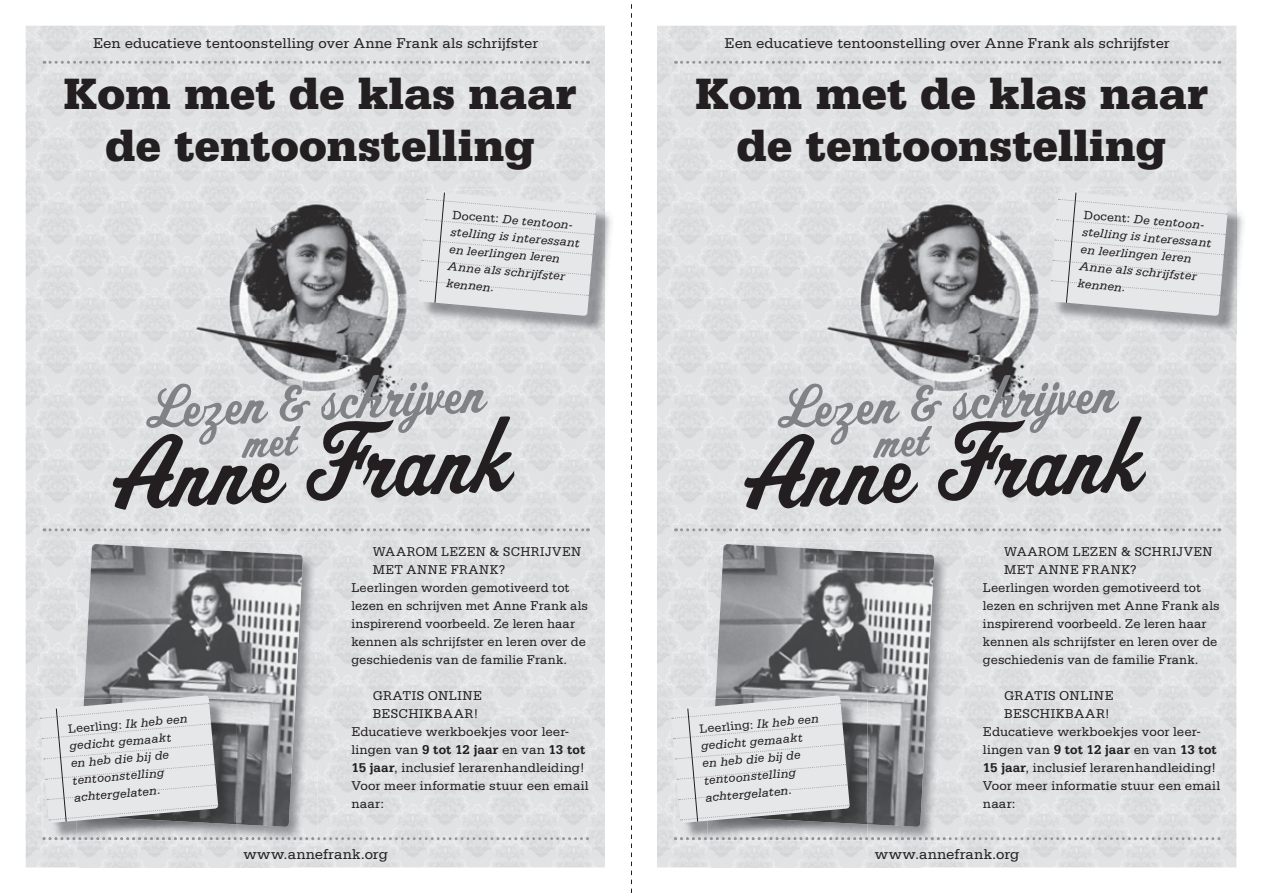
<style>
.page{position:relative;width:1263px;height:893px;background:#fff}
.page>*{position:absolute;margin:0;border:0;box-sizing:border-box;transform-origin:0 0}
.t1{font:111.45px "OPTI Sport Script";color:#231f20}
.t2{font:66px "OPTI Sport Script";color:#808285}
.t3{font:900 46.35px/51.8px "Serifa Std";letter-spacing:-.005em;color:#231f20;text-align:center}
.t4{font:15px "Serifa Std";color:#231f20}
.t5{font:13.5px "Serifa Std";letter-spacing:.005em;color:#231f20;scale:.96 1}
.t6{font:13.5px "Serifa Std";letter-spacing:.005em;color:#231f20}
.t7{font:700 13.5px "Serifa Std";letter-spacing:.005em;color:#231f20}
.t8{font:13.5px "Serifa Std";letter-spacing:.03em;color:#231f20;scale:.96 1}
.t9{font:13.5px "Serifa Std";letter-spacing:.04em;color:#231f20;scale:.96 1}
.t10{font:13.5px "Serifa Std";letter-spacing:.035em;color:#231f20}
.t11{font:13.5px "Serifa Std";letter-spacing:.04em;color:#231f20}
.t12{font:italic 12.75px/17.2px "Serifa Std";color:#231f20}
.s1{font-style:normal}
.s2{font-weight:400}
.s3{font-weight:700}
</style>
<div class="page">
<img style="left:26px;top:26px;width:210px;height:210px">
<img style="left:236px;top:26px;width:211px;height:164px">
<img style="left:447px;top:26px;width:158px;height:169px">
<img style="left:26px;top:236px;width:104px;height:315px">
<img style="left:500px;top:334px;width:105px;height:533px">
<img style="left:130px;top:455px;width:370px;height:96px">
<img style="left:26px;top:551px;width:52px;height:316px">
<img style="left:317px;top:551px;width:183px;height:211px">
<img style="left:289px;top:762px;width:211px;height:105px">
<img style="left:78px;top:841px;width:211px;height:26px">
<img style="left:657px;top:26px;width:210px;height:210px">
<img style="left:867px;top:26px;width:211px;height:164px">
<img style="left:1078px;top:26px;width:158px;height:169px">
<img style="left:657px;top:236px;width:105px;height:315px">
<img style="left:1131px;top:334px;width:105px;height:533px">
<img style="left:762px;top:455px;width:369px;height:96px">
<img style="left:657px;top:551px;width:52px;height:316px">
<img style="left:949px;top:551px;width:182px;height:211px">
<img style="left:921px;top:762px;width:210px;height:105px">
<img style="left:709px;top:841px;width:212px;height:26px">
<img style="left:119px;top:190px;width:293px;height:265px">
<img style="left:412px;top:190px;width:98px;height:53px">
<img style="left:461px;top:334px;width:49px;height:121px">
<img style="left:751px;top:190px;width:293px;height:265px">
<img style="left:1044px;top:190px;width:97px;height:53px">
<img style="left:1044px;top:243px;width:49px;height:212px">
<img style="left:1093px;top:334px;width:48px;height:121px">
<img style="left:421px;top:195px;width:191px;height:139px">
<svg style="left:418px;top:191px;width:179px;height:125px;background:#dddee0"></svg>
<img style="left:1053px;top:195px;width:191px;height:139px">
<svg style="left:1049px;top:191px;width:179px;height:125px;background:#dddee0"></svg>
<svg style="left:44px;top:61px;width:544px;height:3px;background:#c3c4c6"></svg>
<svg style="left:675px;top:61px;width:545px;height:3px;background:#c3c4c6"></svg>
<svg style="left:44px;top:528px;width:544px;height:3px;background:#c3c4c6"></svg>
<svg style="left:675px;top:528px;width:545px;height:3px;background:#c3c4c6"></svg>
<img style="left:76px;top:542px;width:241px;height:50px">
<img style="left:76px;top:592px;width:8px;height:103px">
<img style="left:269px;top:592px;width:48px;height:249px">
<img style="left:76px;top:827px;width:193px;height:14px">
<img style="left:84px;top:544px;width:219px;height:283px">
<img style="left:708px;top:542px;width:241px;height:50px">
<img style="left:708px;top:592px;width:7px;height:103px">
<img style="left:901px;top:592px;width:48px;height:249px">
<img style="left:708px;top:827px;width:193px;height:14px">
<img style="left:715px;top:544px;width:219px;height:283px">
<img style="left:43px;top:823px;width:193px;height:14px">
<svg style="left:43px;top:837px;width:546px;height:3px;background:#c1c3c5"></svg>
<img style="left:78px;top:699px;width:158px;height:125px">
<svg style="left:39px;top:695px;width:179px;height:128px;background:#d5d6d8"></svg>
<img style="left:674px;top:823px;width:193px;height:14px">
<svg style="left:674px;top:837px;width:546px;height:3px;background:#c1c3c5"></svg>
<img style="left:709px;top:699px;width:158px;height:125px">
<svg style="left:670px;top:695px;width:180px;height:128px;background:#d7d8da"></svg>
<svg style="left:631px;top:4px;width:1px;height:889px"></svg>
<svg style="left:240px;top:425px;width:62px;height:33px;background:#dfe0e2"></svg>
<svg style="left:872px;top:425px;width:61px;height:33px;background:#dfe0e2"></svg>
<p class="t4" style="left:93px;top:35px;width:447px">Een educatieve tentoonstelling over Anne Frank als schrijfster</p>
<p class="t4" style="left:725px;top:35px;width:447px">Een educatieve tentoonstelling over Anne Frank als schrijfster</p>
<h3 class="t3" style="left:64px;top:67px;width:514px">Kom met de klas naar de tentoonstelling</h3>
<h3 class="t3" style="left:695px;top:67px;width:514px">Kom met de klas naar de tentoonstelling</h3>
<p class="t12" style="left:453px;top:206px;width:131px;rotate:5deg"><span class="s1">Docent:</span> De tentoon&shy;stelling is interessant en leerlingen leren<br>Anne als schrijfster kennen.</p>
<p class="t12" style="left:1085px;top:206px;width:131px;rotate:5deg"><span class="s1">Docent:</span> De tentoon&shy;stelling is interessant en leerlingen leren<br>Anne als schrijfster kennen.</p>
<h2 class="t2" style="left:136px;top:371px;width:348px;rotate:-3deg">Lezen &amp; schrijven</h2>
<h1 class="t1" style="left:95px;top:413px;width:412px;rotate:-3deg">Anne Frank</h1>
<h2 class="t2" style="left:767px;top:371px;width:348px;rotate:-3deg">Lezen &amp; schrijven</h2>
<h1 class="t1" style="left:727px;top:413px;width:412px;rotate:-3deg">Anne Frank</h1>
<p class="t8" style="left:373px;top:544px;width:219px">WAAROM LEZEN &amp; SCHRIJVEN</p>
<p class="t9" style="left:373px;top:562px;width:140px">MET ANNE FRANK?</p>
<p class="t5" style="left:351px;top:580px;width:229px">Leerlingen worden gemotiveerd tot</p>
<p class="t5" style="left:351px;top:598px;width:248px">lezen en schrijven met Anne Frank als</p>
<p class="t5" style="left:351px;top:616px;width:234px">inspirerend voorbeeld. Ze leren haar</p>
<p class="t5" style="left:351px;top:634px;width:246px">kennen als schrijfster en leren over de</p>
<p class="t5" style="left:351px;top:652px;width:226px">geschiedenis van de familie Frank.</p>
<p class="t10" style="left:373px;top:688px;width:111px">GRATIS ONLINE</p>
<p class="t11" style="left:373px;top:706px;width:107px">B ESCHIKBAAR!</p>
<p class="t6" style="left:351px;top:724px;width:219px">Educatieve werkboekjes voor leer-</p>
<p class="t7" style="left:351px;top:741px;width:235px"><span class="s2">lingen van</span> 9 tot 12 jaar <span class="s2">en van</span> 13 tot</p>
<p class="t6" style="left:351px;top:760px;width:235px"><span class="s3">15 jaar</span>, inclusief leraren handleiding!</p>
<p class="t6" style="left:351px;top:778px;width:239px">Voor meer informatie stuur een email</p>
<p class="t6" style="left:351px;top:796px;width:34px">naar:</p>
<p class="t12" style="left:67px;top:720px;width:121px;rotate:-5deg"><span class="s1">Leerling:</span> Ik heb een gedicht gemaakt<br>en heb die bij de tentoonstelling achtergelaten.</p>
<p class="t12" style="left:699px;top:720px;width:121px;rotate:-5deg"><span class="s1">Leerling:</span> Ik heb een gedicht gemaakt<br>en heb die bij de tentoonstelling achtergelaten.</p>
<p class="t8" style="left:1004px;top:544px;width:219px">WAAROM LEZEN &amp; SCHRIJVEN</p>
<p class="t9" style="left:1004px;top:562px;width:140px">MET ANNE FRANK?</p>
<p class="t5" style="left:983px;top:580px;width:229px">Leerlingen worden gemotiveerd tot</p>
<p class="t5" style="left:983px;top:598px;width:248px">lezen en schrijven met Anne Frank als</p>
<p class="t5" style="left:983px;top:616px;width:234px">inspirerend voorbeeld. Ze leren haar</p>
<p class="t5" style="left:983px;top:634px;width:246px">kennen als schrijfster en leren over de</p>
<p class="t5" style="left:983px;top:652px;width:226px">geschiedenis van de familie Frank.</p>
<p class="t10" style="left:1004px;top:688px;width:111px">GRATIS ONLINE</p>
<p class="t11" style="left:1004px;top:706px;width:107px">B ESCHIKBAAR!</p>
<p class="t6" style="left:983px;top:724px;width:219px">Educatieve werkboekjes voor leer-</p>
<p class="t7" style="left:983px;top:741px;width:235px"><span class="s2">lingen van</span> 9 tot 12 jaar <span class="s2">en van</span> 13 tot</p>
<p class="t6" style="left:983px;top:760px;width:235px"><span class="s3">15 jaar</span>, inclusief leraren handleiding!</p>
<p class="t6" style="left:983px;top:778px;width:239px">Voor meer informatie stuur een email</p>
<p class="t6" style="left:983px;top:796px;width:34px">naar:</p>
<p class="t4" style="left:243px;top:845px;width:146px">www.annefrank.org</p>
<p class="t4" style="left:875px;top:845px;width:146px">www.annefrank.org</p>
</div>
